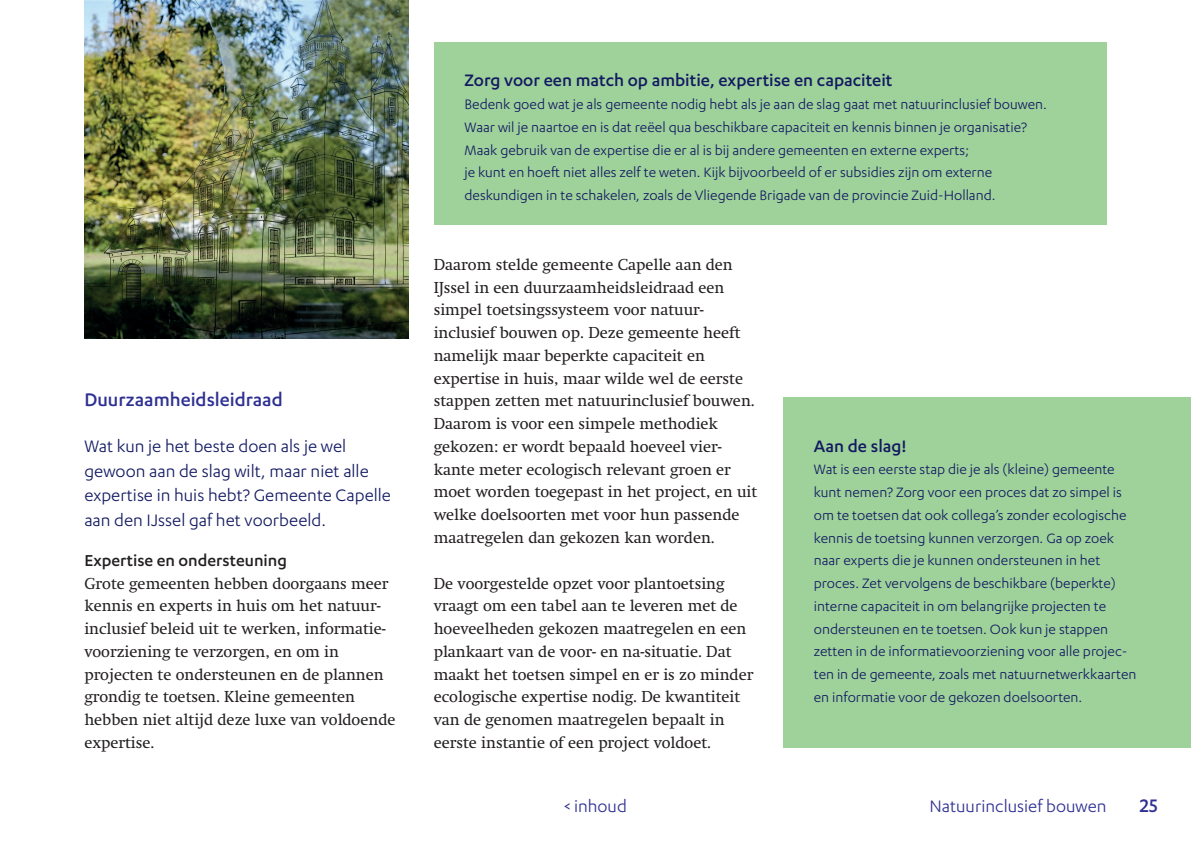
<style>
.page{position:relative;width:1191px;height:844px;background:#fff}
.page>*{position:absolute;margin:0;border:0;box-sizing:border-box;transform-origin:0 0}
.t1{font:500 21px "Karbon";color:#2e3092}
.t2{font:19.25px/24.5px "Karbon";color:#131a62}
.t3{font:500 19.25px "Karbon";color:#131a62}
.t4{font:19.25px "Karbon";color:#2e3092}
.t5{font:500 18.38px "Karbon";color:#231f20}
.t6{font:15.75px/22.8px "Swift Os F";color:#231f20}
.t7{font:15.75px/22.8px "Karbon";color:#131a62}
</style>
<div class="page">
<div style="left:434px;top:42px;width:672px;height:182px;background:#9fd29a"></div>
<div style="left:783px;top:397px;width:408px;height:350px;background:#9fd29a"></div>
<img style="left:84px;top:0;width:324px;height:338px">
<h1 class="t1" style="left:84px;top:388px;width:200px">Duurzaamheidsleidraad</h1>
<p class="t2" style="left:84px;top:433px;width:308px">Wat kun je het beste doen als je wel gewoon aan de slag wilt, maar niet alle expertise in huis hebt? Gemeente Capelle aan den IJssel gaf het voorbeeld.</p>
<p class="t5" style="left:84px;top:550px;width:204px">Expertise en ondersteuning</p>
<p class="t6" style="left:84px;top:572px;width:312px">Grote gemeenten hebben doorgaans meer kennis en experts in huis om het natuur&shy;inclusief beleid uit te werken, informatie&shy;voorziening te verzorgen, en om in projecten te ondersteunen en de plannen grondig te toetsen. Kleine gemeenten hebben niet altijd deze luxe van voldoende expertise.</p>
<p class="t3" style="left:464px;top:70px;width:429px">Zorg voor een match op ambitie, expertise en capaciteit</p>
<p class="t7" style="left:464px;top:92px;width:584px">Bedenk goed wat je als gemeente nodig hebt als je aan de slag gaat met natuurinclusief bouwen.<br>Waar wil je naartoe en is dat reëel qua beschikbare capaciteit en kennis binnen je organisatie?<br>Maak gebruik van de expertise die er al is bij andere gemeenten en externe experts;<br>je kunt en hoeft niet alles zelf te weten. Kijk bijvoorbeeld of er subsidies zijn om externe deskundigen in te schakelen, zoals de Vliegende Brigade van de provincie Zuid-Holland.</p>
<p class="t6" style="left:434px;top:253px;width:325px">Daarom stelde gemeente Capelle aan den IJssel in een duurzaamheidsleidraad een simpel toetsingssysteem voor natuur&shy;inclusief bouwen op. Deze gemeente heeft namelijk maar beperkte capaciteit en expertise in huis, maar wilde wel de eerste stappen zetten met natuurinclusief bouwen.<br>Daarom is voor een simpele methodiek gekozen: er wordt bepaald hoeveel vier&shy;kante meter ecologisch relevant groen er moet worden toegepast in het project, en uit welke doelsoorten met voor hun passende maatregelen dan gekozen kan worden.</p>
<p class="t6" style="left:434px;top:571px;width:321px">De voorgestelde opzet voor plantoetsing vraagt om een tabel aan te leveren met de hoeveelheden gekozen maatregelen en een plankaart van de voor- en na-situatie. Dat maakt het toetsen simpel en er is zo minder ecologische expertise nodig. De kwantiteit van de genomen maatregelen bepaalt in eerste instantie of een project voldoet.</p>
<p class="t3" style="left:814px;top:435px;width:94px">Aan de slag!</p>
<p class="t7" style="left:814px;top:457px;width:324px">Wat is een eerste stap die je als (kleine) gemeente kunt nemen? Zorg voor een proces dat zo simpel is om te toetsen dat ook collega’s zonder ecologische kennis de toetsing kunnen verzorgen. Ga op zoek naar experts die je kunnen ondersteunen in het proces. Zet vervolgens de beschikbare (beperkte) interne capaciteit in om belangrijke projecten te ondersteunen en te toetsen. Ook kun je stappen zetten in de informatievoorziening voor alle projec&shy;ten in de gemeente, zoals met natuurnetwerkkaarten en informatie voor de gekozen doelsoorten.</p>
<p class="t4" style="left:564px;top:795px;width:64px">&lt; inhoud</p>
<p class="t4" style="left:929px;top:795px;width:179px">Natuurinclusief bouwen</p>
<h1 class="t1" style="left:1139px;top:793px;width:20px">25</h1>
</div>
